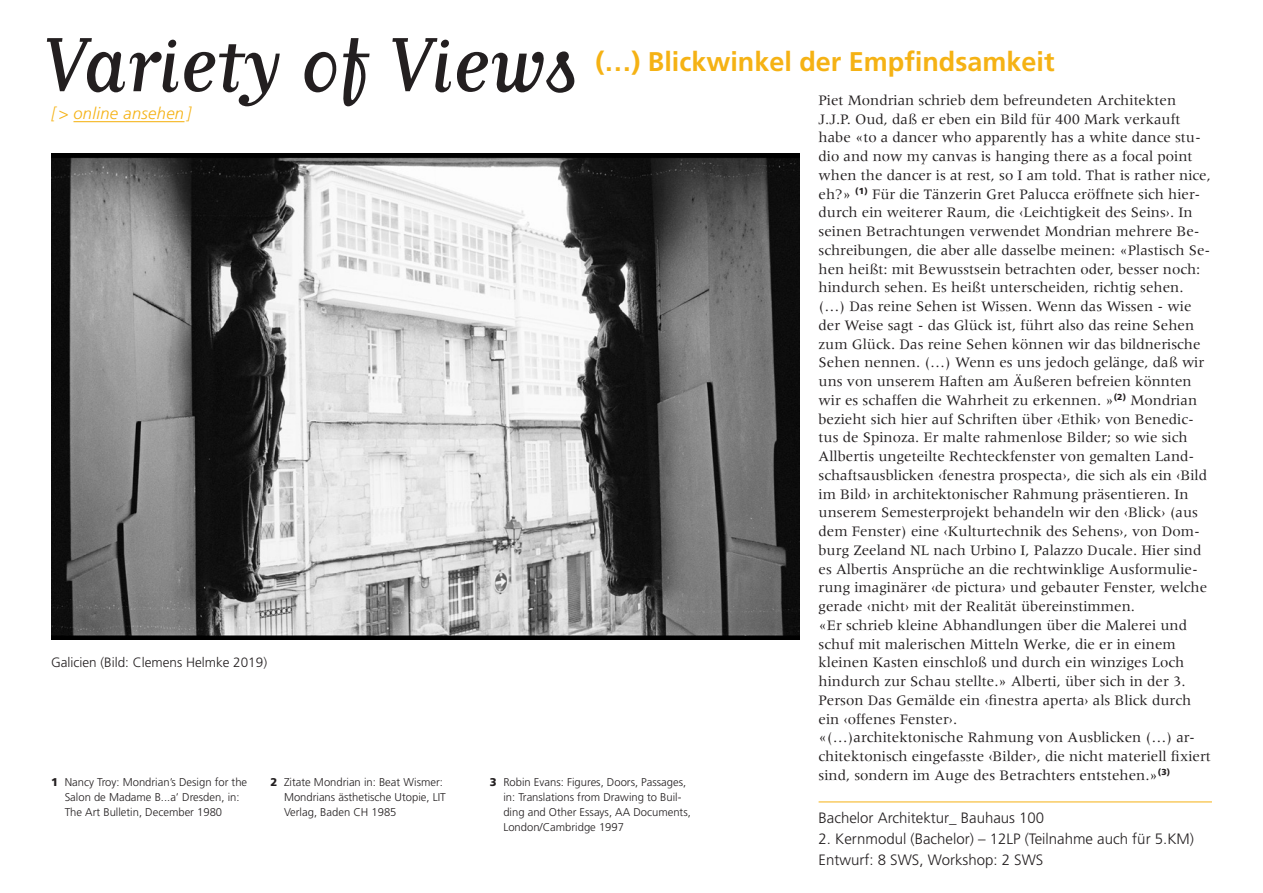
<style>
.page{position:relative;width:1263px;height:893px;background:#fff}
.page>*{position:absolute;margin:0;border:0;box-sizing:border-box;transform-origin:0 0}
.t1{font:90px "Matrix Script";letter-spacing:-.01em;color:#231f20}
.t2{font:700 27px "Frutiger";color:#f5b214}
.t3{font:italic 300 16.5px "Frutiger";letter-spacing:.02em;color:#f5b214}
.t4{font:15px/18.8px "Meridien";color:#231f20}
.t5{font:300 15px/21px "Frutiger";color:#231f20}
.t6{font:300 13.5px "Frutiger";color:#231f20}
.t7{font:300 11.25px/15px "Frutiger";color:#231f20}
.s1{font-weight:900}
</style>
<div class="page">
<hr style="left:819px;top:801px;width:393px;height:1px;background:#f5b214">
<img style="left:51px;top:153px;width:748px;height:487px">
<hr style="left:73px;top:121px;width:111px;height:1px;background:#f5b214">
<h1 class="t1" style="left:43px;top:21px;width:537px">Variety of Views</h1>
<h2 class="t2" style="left:595px;top:46px;width:461px">(…) Blickwinkel der Empfindsamkeit</h2>
<p class="t4" style="left:819px;top:90px;width:394px">Piet Mondrian schrieb dem befreundeten Architekten J.J.P. Oud, daß er eben ein Bild für 400 Mark verkauft habe «to a dancer who apparently has a white dance stu&shy;dio and now my canvas is hanging there as a focal point when the dancer is at rest, so I am told. That is rather nice, eh?» <sup>(1)</sup> Für die Tänzerin Gret Palucca eröffnete sich hier&shy;durch ein weiterer Raum, die ‹Leichtigkeit des Seins›. In seinen Betrachtungen verwendet Mondrian mehrere Be&shy;schreibungen, die aber alle dasselbe meinen: «Plastisch Se&shy;hen heißt: mit Bewusstsein betrachten oder, besser noch: hindurch sehen. Es heißt unterscheiden, richtig sehen. (…) Das reine Sehen ist Wissen. Wenn das Wissen - wie der Weise sagt - das Glück ist, führt also das reine Sehen zum Glück. Das reine Sehen können wir das bildnerische Sehen nennen. (…) Wenn es uns jedoch gelänge, daß wir uns von unserem Haften am Äußeren befreien könnten wir es schaffen die Wahrheit zu erkennen. »<sup>(2)</sup> Mondrian bezieht sich hier auf Schriften über ‹Ethik› von Benedic&shy;tus de Spinoza. Er malte rahmenlose Bilder; so wie sich Allbertis ungeteilte Rechteckfenster von gemalten Land&shy;schaftsausblicken ‹fenestra prospecta›, die sich als ein ‹Bild im Bild› in architektonischer Rahmung präsentieren. In unserem Semesterprojekt behandeln wir den ‹Blick› (aus dem Fenster) eine ‹Kulturtechnik des Sehens›, von Dom&shy;burg Zeeland NL nach Urbino I, Palazzo Ducale. Hier sind es Albertis Ansprüche an die rechtwinklige Ausformulie&shy;rung imaginärer ‹de pictura› und gebauter Fenster, welche gerade ‹nicht› mit der Realität übereinstimmen.<br>«Er schrieb kleine Abhandlungen über die Malerei und schuf mit malerischen Mitteln Werke, die er in einem kleinen Kasten einschloß und durch ein winziges Loch hindurch zur Schau stellte.» Alberti, über sich in der 3.<br>Person Das Gemälde ein ‹finestra aperta› als Blick durch ein ‹offenes Fenster›.<br>«(…)architektonische Rahmung von Ausblicken (…) ar&shy;chitektonisch eingefasste ‹Bilder›, die nicht materiell fixiert sind, sondern im Auge des Betrachters entstehen.»<sup>(3)</sup></p>
<p class="t5" style="left:819px;top:808px;width:227px">Bachelor Architektur_ Bauhaus 100</p>
<p class="t5" style="left:819px;top:829px;width:377px">2. Kernmodul (Bachelor) – 12LP (Teilnahme auch für 5.KM)<br>Entwurf: 8 SWS, Workshop: 2 SWS</p>
<p class="t3" style="left:51px;top:104px;width:142px">[ &gt; online ansehen ]</p>
<p class="t6" style="left:51px;top:655px;width:218px">Galicien (Bild: Clemens Helmke 2019)</p>
<p class="t7" style="left:65px;top:774px;width:184px;text-indent:-14px"><span class="s1">1</span> Nancy Troy: Mondrian’s Design for the<br>Salon de Madame B...a’ Dresden, in:<br>The Art Bulletin, December 1980</p>
<p class="t7" style="left:284px;top:774px;width:163px;text-indent:-14px"><span class="s1">2</span> Zitate Mondrian in: Beat Wismer:<br>Mondrians ästhetische Utopie, LIT<br>Verlag, Baden CH 1985</p>
<p class="t7" style="left:503px;top:774px;width:189px;text-indent:-14px"><span class="s1">3</span> Robin Evans: Figures, Doors, Passages, in: Translations from Drawing to Buil&shy;ding and Other Essays, AA Documents, London/Cambridge 1997</p>
</div>
